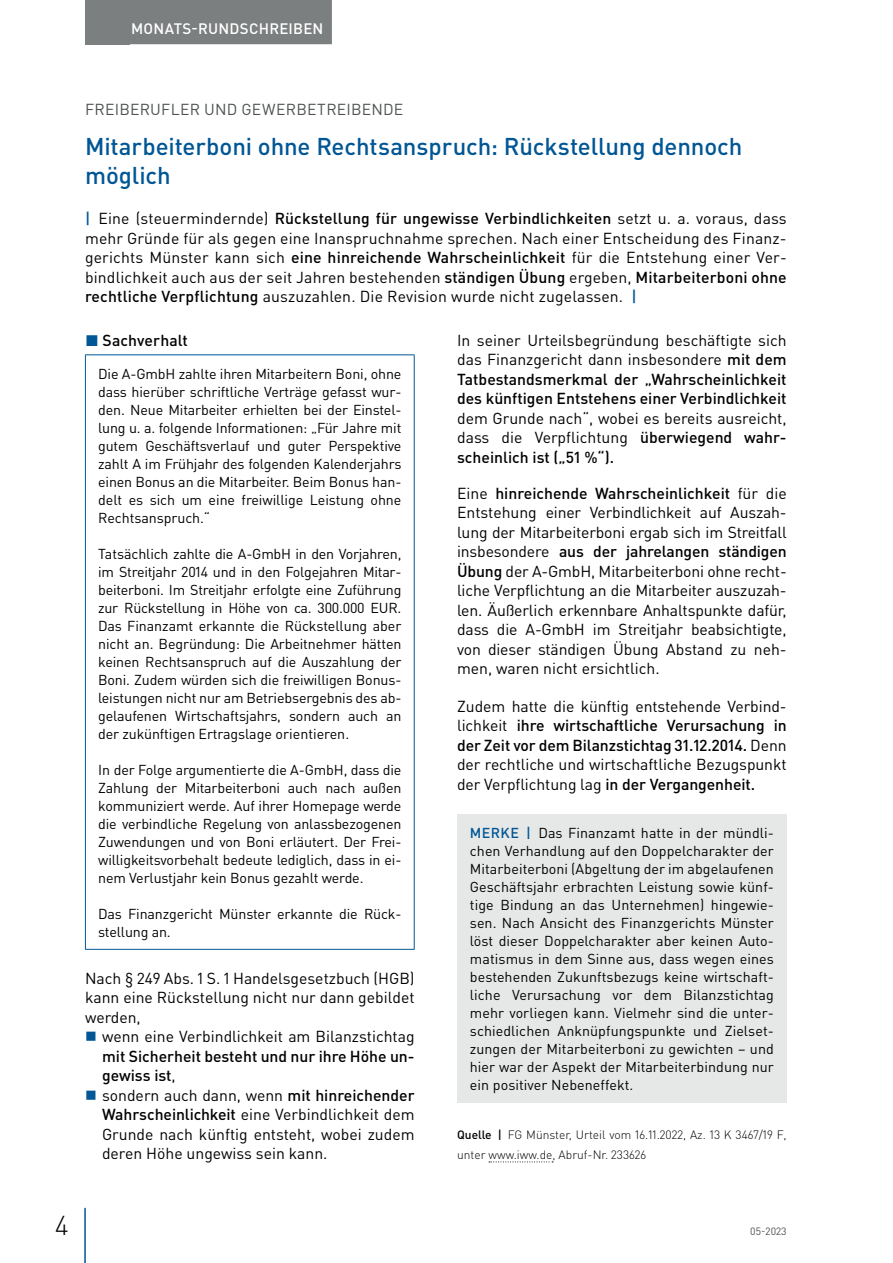
<style>
.page{position:relative;width:893px;height:1263px;background:#fff}
.page>*{position:absolute;margin:0;border:0;box-sizing:border-box;transform-origin:0 0}
.t1{font:300 27px "DIN Pro";color:#000001}
.t2{font:500 24px/28.5px "DIN Pro";letter-spacing:-.005em;color:#015695}
.t3{font:15.75px/19.5px "DIN Pro";color:#000001;text-align:justify}
.t4{font:500 15.75px/19.5px "DIN Pro";color:#000001;text-align:justify}
.t5{font:15.75px "DIN Pro";letter-spacing:.015em;color:#4f5253}
.t6{font:500 15px "DIN Pro";letter-spacing:.015em;color:#fff}
.t7{font:14.25px/18px "DIN Pro";letter-spacing:-.01em;color:#000001;text-align:justify}
.t8{font:300 12px/19.5px "DIN Pro";color:#000001}
.t9{font:10.5px "DIN Pro";color:#4f5253}
.s1{font-weight:500;color:#015695}
.s2{font-weight:500}
.s3{color:#015695}
.s4{font-weight:400}
</style>
<div class="page">
<div style="left:85px;top:0;width:45px;height:44px;background:#7c7f80"></div>
<hr style="left:84px;top:1208px;width:2px;height:55px;background:#015695">
<div style="left:122px;top:0;width:210px;height:44px;background:#7c7f80"></div>
<hr style="left:85px;top:354px;width:330px;height:1px;background:#015695">
<hr style="left:85px;top:355px;width:1px;height:594px;background:#015695">
<hr style="left:414px;top:355px;width:1px;height:594px;background:#015695">
<hr style="left:85px;top:949px;width:330px;height:1px;background:#015695">
<svg style="left:489px;top:1161px;width:64px;height:1px"></svg>
<div style="left:457px;top:815px;width:330px;height:288px;background:#e6e8e7"></div>
<p class="t6" style="left:131px;top:18px;width:194px">MONATS-RUNDSCHREIBEN</p>
<p class="t5" style="left:85px;top:98px;width:320px">FREIBERUFLER UND GEWERBETREIBENDE</p>
<h2 class="t2" style="left:85px;top:131px;width:659px">Mitarbeiterboni ohne Rechtsanspruch: Rückstellung dennoch möglich</h2>
<p class="t3" style="left:85px;top:208px;width:703px"><span class="s1">|</span> Eine (steuermindernde) <span class="s2">Rückstellung für ungewisse Verbindlichkeiten</span> setzt u. a. voraus, dass mehr Gründe für als gegen eine Inanspruchnahme sprechen. Nach einer Entscheidung des Finanz&shy;gerichts Münster kann sich <span class="s2">eine hinreichende Wahrscheinlichkeit</span> für die Entstehung einer Ver&shy;bindlichkeit auch aus der seit Jahren bestehenden <span class="s2">ständigen Übung</span> ergeben, <span class="s2">Mitarbeiterboni ohne rechtliche Verpflichtung</span> auszuzahlen. Die Revision wurde nicht zugelassen. <span class="s1">|</span></p>
<p class="t4" style="left:85px;top:330px;width:104px"><span class="s3">◼</span> Sachverhalt</p>
<p class="t7" style="left:98px;top:364px;width:305px">Die A-GmbH zahlte ihren Mitarbeitern Boni, ohne dass hierüber schriftliche Verträge gefasst wur&shy;den. Neue Mitarbeiter erhielten bei der Einstel&shy;lung u. a. folgende Informationen: „Für Jahre mit gutem Geschäftsverlauf und guter Perspektive zahlt A im Frühjahr des folgenden Kalenderjahrs einen Bonus an die Mitarbeiter. Beim Bonus han&shy;delt es sich um eine freiwillige Leistung ohne Rechtsanspruch.“</p>
<p class="t7" style="left:98px;top:544px;width:305px">Tatsächlich zahlte die A-GmbH in den Vorjahren, im Streitjahr 2014 und in den Folgejahren Mitar&shy;beiterboni. Im Streitjahr erfolgte eine Zuführung zur Rückstellung in Höhe von ca. 300.000 EUR.<br>Das Finanzamt erkannte die Rückstellung aber nicht an. Begründung: Die Arbeitnehmer hätten keinen Rechtsanspruch auf die Auszahlung der Boni. Zudem würden sich die freiwilligen Bonus&shy;leistungen nicht nur am Betriebsergebnis des ab&shy;gelaufenen Wirtschaftsjahrs, sondern auch an der zukünftigen Ertragslage orientieren.</p>
<p class="t7" style="left:98px;top:760px;width:305px">In der Folge argumentierte die A-GmbH, dass die Zahlung der Mitarbeiterboni auch nach außen kommuniziert werde. Auf ihrer Homepage werde die verbindliche Regelung von anlassbezogenen Zuwendungen und von Boni erläutert. Der Frei&shy;willigkeitsvorbehalt bedeute lediglich, dass in ei&shy;nem Verlustjahr kein Bonus gezahlt werde.</p>
<p class="t7" style="left:98px;top:904px;width:305px">Das Finanzgericht Münster erkannte die Rück&shy;stellung an.</p>
<p class="t3" style="left:85px;top:968px;width:331px">Nach § 249 Abs. 1 S. 1 Handelsgesetzbuch (HGB) kann eine Rückstellung nicht nur dann gebildet werden,</p>
<p class="t3" style="left:102px;top:1026px;width:314px">wenn eine Verbindlichkeit am Bilanzstichtag</p>
<p class="t3" style="left:102px;top:1046px;width:314px;text-align:left"><span class="s2">mit Sicherheit besteht und nur ihre Höhe un&shy;gewiss ist</span>,<br>sondern auch dann, wenn <span class="s2">mit hinreichender Wahrscheinlichkeit</span> eine Verbindlichkeit dem Grunde nach künftig entsteht, wobei zudem deren Höhe ungewiss sein kann.</p>
<p class="t4" style="left:457px;top:330px;width:331px"><span class="s4">In seiner Urteilsbegründung beschäftigte sich das Finanzgericht dann insbesondere</span> mit dem Tatbestandsmerkmal der „Wahrscheinlichkeit des künftigen Entstehens einer Verbindlichkeit</p>
<p class="t3" style="left:457px;top:408px;width:331px">dem Grunde nach“, wobei es bereits ausreicht, dass die Verpflichtung <span class="s2">überwiegend wahr&shy;scheinlich ist („51 %“).</span></p>
<p class="t3" style="left:457px;top:483px;width:331px">Eine <span class="s2">hinreichende Wahrscheinlichkeit</span> für die Entstehung einer Verbindlichkeit auf Auszah&shy;lung der Mitarbeiterboni ergab sich im Streitfall insbesondere <span class="s2">aus der jahrelangen ständigen Übung</span> der A-GmbH, Mitarbeiterboni ohne recht&shy;liche Verpflichtung an die Mitarbeiter auszuzah&shy;len. Äußerlich erkennbare Anhaltspunkte dafür, dass die A-GmbH im Streitjahr beabsichtigte, von dieser ständigen Übung Abstand zu neh&shy;men, waren nicht ersichtlich.</p>
<p class="t3" style="left:457px;top:696px;width:331px">Zudem hatte die künftig entstehende Verbind&shy;lichkeit <span class="s2">ihre wirtschaftliche Verursachung in der Zeit vor dem Bilanzstichtag 31.12.2014.</span> Denn der rechtliche und wirtschaftliche Bezugspunkt der Verpflichtung lag <span class="s2">in der Vergangenheit.</span></p>
<p class="t7" style="left:470px;top:824px;width:306px"><span class="s1">MERKE |</span> Das Finanzamt hatte in der mündli&shy;chen Verhandlung auf den Doppelcharakter der Mitarbeiterboni (Abgeltung der im abgelaufenen Geschäftsjahr erbrachten Leistung sowie künf&shy;tige Bindung an das Unternehmen) hingewie&shy;sen. Nach Ansicht des Finanzgerichts Münster löst dieser Doppelcharakter aber keinen Auto&shy;matismus in dem Sinne aus, dass wegen eines bestehenden Zukunftsbezugs keine wirtschaft&shy;liche Verursachung vor dem Bilanzstichtag mehr vorliegen kann. Vielmehr sind die unter&shy;schiedlichen Anknüpfungspunkte und Zielset&shy;zungen der Mitarbeiterboni zu gewichten – und hier war der Aspekt der Mitarbeiterbindung nur ein positiver Nebeneffekt.</p>
<p class="t8" style="left:457px;top:1125px;width:331px"><span class="s2">Quelle |</span> FG Münster, Urteil vom 16.11.2022, Az. 13 K 3467/19 F, unter www.iww.de, Abruf-Nr. 233626</p>
<h1 class="t1" style="left:55px;top:1207px;width:15px">4</h1>
<p class="t9" style="left:750px;top:1224px;width:38px">05-2023</p>
</div>
